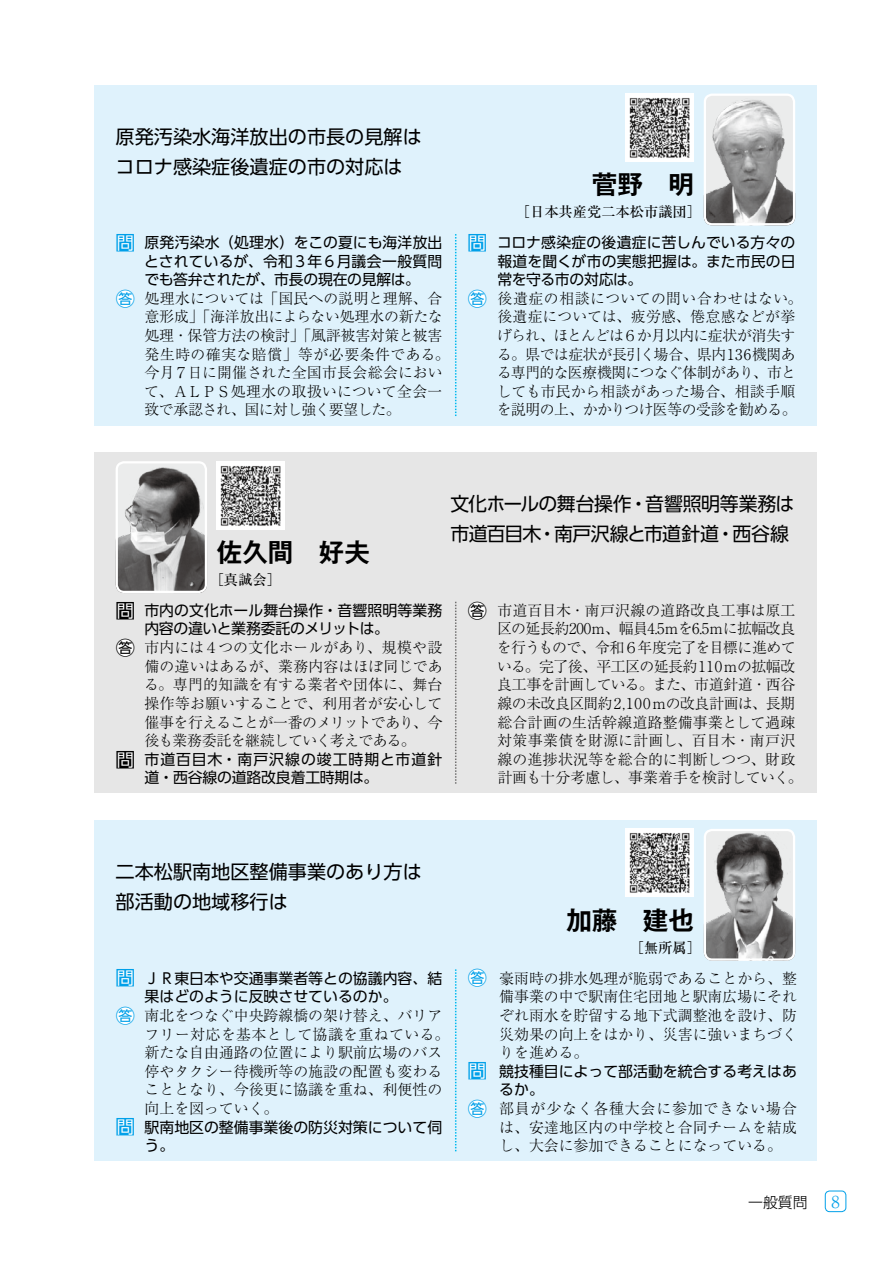
<style>
.page{position:relative;width:893px;height:1263px;background:#fff}
.page>*{position:absolute;margin:0;border:0;box-sizing:border-box;transform-origin:0 0}
.t1{font:700 25.5px "Gothic MB101 Pro De";color:#000}
.t2{font:19.2px/30px "UD Shin Go Pro";color:#000}
.t3{font:19.2px/30px "UD Shin Go Pro";letter-spacing:-.025em;color:#000;text-align:right}
.t4{font:19.2px "UD Shin Go Pr 6";color:#00a0e9}
.t5{font:19.2px "UD Shin Go Pr 6";color:#000}
.t6{font:300 16.5px "Ryumin Pr 6";color:#00a0e9}
.t7{font:300 14.85px/18.6px "Ryumin Pr 6";color:#000;text-align:justify}
.t8{font:14.85px/18.6px "UD Shin Go Pro";color:#000}
.t9{font:300 14.85px/18.6px "Ryumin Pr 6";letter-spacing:-.02em;color:#000}
.t10{font:14.85px/18.6px "UD Shin Go Pro";letter-spacing:.05em;color:#000}
.t11{font:300 14.85px "Shin Go Pr 5";color:#000}
.t12{font:500 14.25px "Ryumin Pr 6";color:#000}
</style>
<div class="page">
<div style="left:94px;top:453px;width:722px;height:340px;background:#e6e6e6"></div>
<div style="left:94px;top:820px;width:722px;height:340px;background:#dff2fc"></div>
<div style="left:94px;top:85px;width:722px;height:340px;background:#dff2fc"></div>
<div style="left:825px;top:1191px;width:21px;height:21px;border:1px solid #00a0e9;border-radius:4px"></div>
<svg style="left:455px;top:602px;width:1px;height:182px"></svg>
<img style="left:116px;top:464px;width:91px;height:129px">
<div style="left:116px;top:461px;width:91px;height:132px;border:2px solid #fff;border-radius:7px"></div>
<img style="left:704px;top:829px;width:91px;height:129px">
<div style="left:704px;top:829px;width:91px;height:132px;border:2px solid #fff;border-radius:7px"></div>
<img style="left:704px;top:94px;width:91px;height:131px">
<div style="left:704px;top:94px;width:91px;height:131px;border:2px solid #fff;border-radius:7px"></div>
<svg style="left:455px;top:969px;width:1px;height:182px"></svg>
<svg style="left:455px;top:234px;width:1px;height:182px"></svg>
<div style="left:117px;top:602px;width:17px;height:16px;background:#fff"></div>
<div style="left:117px;top:751px;width:17px;height:16px;background:#fff"></div>
<div style="left:117px;top:639px;width:17px;height:18px;background:#fff;border-radius:50%"></div>
<div style="left:469px;top:1063px;width:17px;height:16px;background:#fff"></div>
<div style="left:469px;top:969px;width:17px;height:18px;background:#fff;border-radius:50%"></div>
<div style="left:469px;top:1100px;width:17px;height:17px;background:#fff;border-radius:50%"></div>
<div style="left:117px;top:234px;width:17px;height:17px;background:#fff"></div>
<div style="left:469px;top:234px;width:17px;height:17px;background:#fff"></div>
<div style="left:117px;top:290px;width:17px;height:17px;background:#fff;border-radius:50%"></div>
<div style="left:469px;top:290px;width:17px;height:17px;background:#fff;border-radius:50%"></div>
<img style="left:217px;top:461px;width:68px;height:68px">
<img style="left:626px;top:829px;width:68px;height:68px">
<img style="left:626px;top:94px;width:68px;height:68px">
<div style="left:117px;top:970px;width:17px;height:16px;background:#fff"></div>
<div style="left:117px;top:1119px;width:17px;height:16px;background:#fff"></div>
<div style="left:117px;top:1007px;width:17px;height:18px;background:#fff;border-radius:50%"></div>
<div style="left:469px;top:601px;width:17px;height:18px;background:#fff;border-radius:50%"></div>
<p class="t2" style="left:116px;top:121px;width:308px">原発汚染水海洋放出の市長の見解はコロナ感染症後遺症の市の対応は</p>
<h1 class="t1" style="left:592px;top:163px;width:104px">菅野　明</h1>
<p class="t12" style="left:516px;top:201px;width:187px">［日本共産党二本松市議団[</p>
<p class="t4" style="left:116px;top:227px;width:21px">問</p>
<p class="t4" style="left:116px;top:283px;width:21px">答</p>
<p class="t8" style="left:144px;top:233px;width:300px;text-align:justify">原発汚染水（処理水）をこの夏にも海洋放出とされているが、令和３年６月議会一般質問でも答弁されたが、市長の現在の見解は。</p>
<p class="t7" style="left:144px;top:288px;width:307px;text-align:left">処理水については「国民への説明と理解、合意形成」「海洋放出によらない処理水の新たな処理・保管方法の検討」「風評被害対策と被害発生時の確実な賠償」等が必要条件である。今月７日に開催された全国市長会総会において、ＡＬＰＳ処理水の取扱いについて全会一致で承認され、国に対し強く要望した。</p>
<p class="t4" style="left:468px;top:227px;width:21px">問</p>
<p class="t4" style="left:468px;top:283px;width:21px">答</p>
<p class="t8" style="left:497px;top:233px;width:300px;text-align:justify">コロナ感染症の後遺症に苦しんでいる方々の報道を聞くが市の実態把握は。また市民の日常を守る市の対応は。</p>
<p class="t7" style="left:497px;top:288px;width:307px;text-align:left">後遺症の相談についての問い合わせはない。後遺症については、疲労感、倦怠感などが挙げられ、ほとんどは６か月以内に症状が消失する。県では症状が長引く場合、県内136機関ある専門的な医療機関につなぐ体制があり、市としても市民から相談があった場合、相談手順を説明の上、かかりつけ医等の受診を勧める。</p>
<p class="t5" style="left:116px;top:595px;width:21px">問</p>
<p class="t5" style="left:116px;top:632px;width:21px">答</p>
<p class="t5" style="left:116px;top:744px;width:21px">問</p>
<h1 class="t1" style="left:217px;top:531px;width:155px">佐久間　好夫</h1>
<p class="t12" style="left:210px;top:569px;width:73px">［真誠会[</p>
<p class="t8" style="left:144px;top:600px;width:299px">市内の文化ホール舞台操作・音響照明等業務内容の違いと業務委託のメリットは。</p>
<p class="t7" style="left:144px;top:637px;width:300px">市内には４つの文化ホールがあり、規模や設備の違いはあるが、業務内容はほぼ同じである。専門的知識を有する業者や団体に、舞台操作等お願いすることで、利用者が安心して催事を行えることが一番のメリットであり、今後も業務委託を継続していく考えである。</p>
<p class="t10" style="left:144px;top:749px;width:299px">市道百目木・南戸沢線の竣工時期と市道針道・西谷線の道路改良着工時期は。</p>
<p class="t3" style="left:451px;top:489px;width:345px">文化ホールの舞台操作・音響照明等業務は・南戸沢線と市道針道・西谷線</p>
<p class="t2" style="left:451px;top:519px;width:92px">市道百目木</p>
<p class="t5" style="left:468px;top:595px;width:21px">答</p>
<p class="t9" style="left:497px;top:600px;width:307px">市道百目木・南戸沢線の道路改良工事は原工区の延長約200ｍ、幅員4.5ｍを6.5ｍに拡幅改良を行うもので、令和６年度完了を目標に進めている。完了後、平工区の延長約110ｍの拡幅改良工事を計画している。また、市道針道・西谷線の未改良区間約2,100ｍの改良計画は、長期総合計画の生活幹線道路整備事業として過疎対策事業債を財源に計画し、百目木・南戸沢線の進捗状況等を総合的に判断しつつ、財政計画も十分考慮し、事業着手を検討していく。</p>
<p class="t2" style="left:116px;top:856px;width:308px">二本松駅南地区整備事業のあり方は部活動の地域移行は</p>
<p class="t4" style="left:116px;top:962px;width:21px">問</p>
<p class="t4" style="left:116px;top:1000px;width:21px">答</p>
<p class="t4" style="left:116px;top:1111px;width:21px">問</p>
<p class="t8" style="left:145px;top:968px;width:299px">ＪＲ東日本や交通事業者等との協議内容、結果はどのように反映させているのか。</p>
<p class="t7" style="left:145px;top:1005px;width:306px;text-align:left">南北をつなぐ中央跨線橋の架け替え、バリアフリー対応を基本として協議を重ねている。新たな自由通路の位置により駅前広場のバス停やタクシー待機所等の施設の配置も変わることとなり、今後更に協議を重ね、利便性の向上を図っていく。</p>
<p class="t8" style="left:145px;top:1117px;width:299px">駅南地区の整備事業後の防災対策について伺う。</p>
<p class="t4" style="left:468px;top:962px;width:21px">答</p>
<p class="t4" style="left:468px;top:1055px;width:21px">問</p>
<p class="t4" style="left:468px;top:1093px;width:21px">答</p>
<h1 class="t1" style="left:566px;top:899px;width:129px">加藤　建也</h1>
<p class="t12" style="left:630px;top:936px;width:73px">［無所属[</p>
<p class="t7" style="left:499px;top:968px;width:299px">豪雨時の排水処理が脆弱であることから、整備事業の中で駅南住宅団地と駅南広場にそれぞれ雨水を貯留する地下式調整池を設け、防災効果の向上をはかり、災害に強いまちづくりを進める。</p>
<p class="t8" style="left:499px;top:1061px;width:299px">競技種目によって部活動を統合する考えはあるか。</p>
<p class="t7" style="left:499px;top:1098px;width:299px">部員が少なく各種大会に参加できない場合は、安達地区内の中学校と合同チームを結成し、大会に参加できることになっている。</p>
<p class="t11" style="left:748px;top:1190px;width:61px">一般質問</p>
<p class="t6" style="left:831px;top:1188px;width:10px">8</p>
</div>
